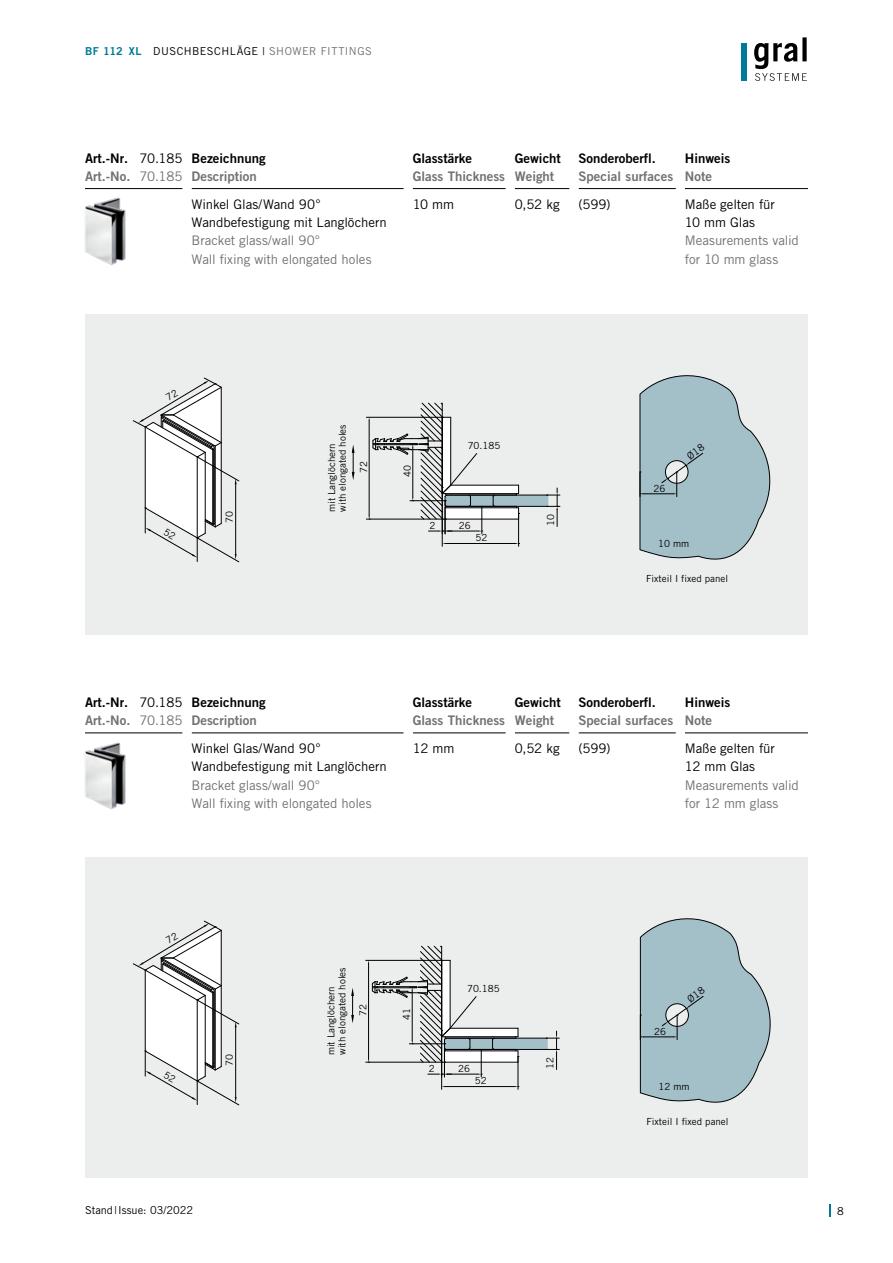
<style>
.page{position:relative;width:893px;height:1263px;background:#fff}
.page>*{position:absolute;margin:0;border:0;box-sizing:border-box;transform-origin:0 0}
.t1{font:13.2px/18.3px "Trade Gothic LT Pro";letter-spacing:-.01em;color:#000}
.t2{font:13.2px/18.3px "Trade Gothic LT Pro";letter-spacing:-.005em;color:#707172}
.t3{font:13.2px/18.3px "Trade Gothic LT Pro Bd 2";color:#000}
.t4{font:13.2px "Trade Gothic LT Pro Bd 2";color:#707172}
.t5{font:10.95px "Trade Gothic LT Pro";letter-spacing:.035em;color:#000}
.t6{font:10.95px "Trade Gothic LT Pro";color:#000}
.t7{font:9.75px/10.8px "Trade Gothic";color:#000}
.t8{font:9.75px "Trade Gothic LT Pro";color:#000}
.s1{font-family:"Trade Gothic LT Pro Bd 2";color:#007b97}
.s2{color:#707172}
.s3{font-family:"Trade Gothic LT Pro"}
.s4{font-family:"Trade Gothic LT Pro";color:#707172}
</style>
<div class="page">
<svg style="left:829px;top:1204px;width:2px;height:13px"></svg>
<hr style="left:85px;top:188px;width:98px;height:1px;background:#000">
<hr style="left:192px;top:188px;width:212px;height:1px;background:#000">
<hr style="left:413px;top:188px;width:93px;height:1px;background:#000">
<hr style="left:515px;top:188px;width:55px;height:1px;background:#000">
<hr style="left:579px;top:188px;width:97px;height:1px;background:#000">
<hr style="left:685px;top:188px;width:123px;height:1px;background:#000">
<hr style="left:85px;top:733px;width:98px;height:1px;background:#000">
<hr style="left:192px;top:733px;width:212px;height:1px;background:#000">
<hr style="left:413px;top:733px;width:93px;height:1px;background:#000">
<hr style="left:515px;top:733px;width:55px;height:1px;background:#000">
<hr style="left:579px;top:733px;width:97px;height:1px;background:#000">
<hr style="left:685px;top:733px;width:123px;height:1px;background:#000">
<img style="left:85px;top:197px;width:41px;height:69px">
<img style="left:85px;top:742px;width:41px;height:68px">
<div style="left:85px;top:315px;width:723px;height:320px;background:#eceded"></div>
<div style="left:85px;top:858px;width:723px;height:320px;background:#eceded"></div>
<hr style="left:366px;top:417px;width:76px;height:1px;background:#000">
<hr style="left:366px;top:519px;width:79px;height:1px;background:#000">
<hr style="left:442px;top:487px;width:1px;height:59px;background:#000">
<hr style="left:518px;top:513px;width:1px;height:33px;background:#000">
<hr style="left:446px;top:543px;width:69px;height:1px;background:#000">
<svg style="left:352px;top:445px;width:3px;height:35px"></svg>
<svg style="left:369px;top:402px;width:191px;height:132px"></svg>
<hr style="left:366px;top:960px;width:76px;height:1px;background:#000">
<hr style="left:366px;top:1062px;width:78px;height:1px;background:#000">
<hr style="left:441px;top:1030px;width:1px;height:59px;background:#000">
<hr style="left:518px;top:1056px;width:1px;height:33px;background:#000">
<hr style="left:445px;top:1086px;width:69px;height:1px;background:#000">
<svg style="left:351px;top:988px;width:3px;height:35px"></svg>
<svg style="left:368px;top:945px;width:191px;height:132px"></svg>
<div style="left:741px;top:43px;width:6px;height:38px;background:#007b97"></div>
<svg style="left:754px;top:37px;width:53px;height:44px"></svg>
<svg style="left:639px;top:375px;width:132px;height:185px"></svg>
<svg style="left:640px;top:918px;width:131px;height:185px"></svg>
<svg style="left:132px;top:377px;width:108px;height:186px"></svg>
<svg style="left:132px;top:920px;width:108px;height:186px"></svg>
<p class="t5" style="left:85px;top:45px;width:288px"><span class="s1">BF 112 XL</span> DUSCHBESCHLÄGE | <span class="s2">SHOWER FITTINGS</span></p>
<p class="t3" style="left:85px;top:149px;width:99px">Art.-Nr. <span class="s3">70.185<br></span><span class="s2">Art.-No.</span> <span class="s4">70.185</span></p>
<p class="t3" style="left:192px;top:149px;width:76px">Bezeichnung</p>
<p class="t4" style="left:192px;top:168px;width:67px">Description</p>
<p class="t1" style="left:192px;top:195px;width:197px">Winkel Glas/Wand 90°<br>Wandbefestigung mit Langlöchern</p>
<p class="t2" style="left:192px;top:231px;width:182px">Bracket glass/wall 90°<br>Wall fixing with elongated holes</p>
<p class="t3" style="left:413px;top:149px;width:61px">Glasstärke</p>
<p class="t4" style="left:413px;top:168px;width:94px">Glass Thickness</p>
<p class="t3" style="left:515px;top:149px;width:48px">Gewicht</p>
<p class="t4" style="left:515px;top:168px;width:41px">Weight</p>
<p class="t3" style="left:579px;top:149px;width:79px">Sonderoberfl.</p>
<p class="t4" style="left:579px;top:168px;width:96px">Special surfaces</p>
<p class="t3" style="left:685px;top:149px;width:47px">Hinweis</p>
<p class="t4" style="left:685px;top:168px;width:29px">Note</p>
<p class="t1" style="left:413px;top:195px;width:43px">10 mm</p>
<p class="t1" style="left:515px;top:195px;width:47px">0,52 kg</p>
<p class="t1" style="left:579px;top:195px;width:34px">(599)</p>
<p class="t1" style="left:685px;top:195px;width:92px">Maße gelten für<br>10 mm Glas</p>
<p class="t2" style="left:685px;top:231px;width:116px">Measurements valid for 10 mm glass</p>
<p class="t8" style="left:223px;top:523px;width:13px;rotate:-90deg">70</p>
<p class="t7" style="left:326px;top:512px;width:89px;rotate:-90deg">mit Langlöchern with elongated holes</p>
<p class="t7" style="left:358px;top:473px;width:13px;rotate:-90deg">72</p>
<p class="t7" style="left:402px;top:477px;width:13px;rotate:-90deg">40</p>
<p class="t7" style="left:429px;top:520px;width:7px">2</p>
<p class="t7" style="left:468px;top:440px;width:34px">70.185</p>
<p class="t7" style="left:459px;top:520px;width:13px">26</p>
<p class="t7" style="left:476px;top:532px;width:13px">52</p>
<p class="t7" style="left:545px;top:526px;width:13px;rotate:-90deg">10</p>
<p class="t7" style="left:654px;top:483px;width:13px">26</p>
<p class="t7" style="left:658px;top:538px;width:33px">10 mm</p>
<p class="t7" style="left:646px;top:573px;width:84px">Fixteil I fixed panel</p>
<p class="t3" style="left:85px;top:693px;width:99px">Art.-Nr. <span class="s3">70.185<br></span><span class="s2">Art.-No.</span> <span class="s4">70.185</span></p>
<p class="t3" style="left:192px;top:693px;width:76px">Bezeichnung</p>
<p class="t4" style="left:192px;top:712px;width:67px">Description</p>
<p class="t1" style="left:192px;top:739px;width:197px">Winkel Glas/Wand 90°<br>Wandbefestigung mit Langlöchern</p>
<p class="t2" style="left:192px;top:776px;width:182px">Bracket glass/wall 90°<br>Wall fixing with elongated holes</p>
<p class="t3" style="left:413px;top:693px;width:61px">Glasstärke</p>
<p class="t4" style="left:413px;top:712px;width:94px">Glass Thickness</p>
<p class="t3" style="left:515px;top:693px;width:48px">Gewicht</p>
<p class="t4" style="left:515px;top:712px;width:41px">Weight</p>
<p class="t3" style="left:579px;top:693px;width:79px">Sonderoberfl.</p>
<p class="t4" style="left:579px;top:712px;width:96px">Special surfaces</p>
<p class="t3" style="left:685px;top:693px;width:47px">Hinweis</p>
<p class="t4" style="left:685px;top:712px;width:29px">Note</p>
<p class="t1" style="left:413px;top:739px;width:43px">12 mm</p>
<p class="t1" style="left:515px;top:739px;width:47px">0,52 kg</p>
<p class="t1" style="left:579px;top:739px;width:34px">(599)</p>
<p class="t1" style="left:685px;top:739px;width:92px">Maße gelten für<br>12 mm Glas</p>
<p class="t2" style="left:685px;top:776px;width:116px">Measurements valid for 12 mm glass</p>
<p class="t8" style="left:223px;top:1066px;width:13px;rotate:-90deg">70</p>
<p class="t6" style="left:85px;top:1203px;width:110px">Stand|Issue: 03/2022</p>
<p class="t7" style="left:326px;top:1055px;width:89px;rotate:-90deg">mit Langlöchern with elongated holes</p>
<p class="t7" style="left:357px;top:1016px;width:13px;rotate:-90deg">72</p>
<p class="t7" style="left:401px;top:1020px;width:13px;rotate:-90deg">41</p>
<p class="t7" style="left:429px;top:1063px;width:7px">2</p>
<p class="t7" style="left:467px;top:983px;width:34px">70.185</p>
<p class="t7" style="left:458px;top:1063px;width:13px">26</p>
<p class="t7" style="left:475px;top:1075px;width:13px">52</p>
<p class="t7" style="left:545px;top:1069px;width:13px;rotate:-90deg">12</p>
<p class="t7" style="left:654px;top:1026px;width:13px">26</p>
<p class="t7" style="left:658px;top:1081px;width:33px">12 mm</p>
<p class="t7" style="left:646px;top:1116px;width:84px">Fixteil I fixed panel</p>
<p class="t5" style="left:837px;top:1204px;width:8px">8</p>
</div>
